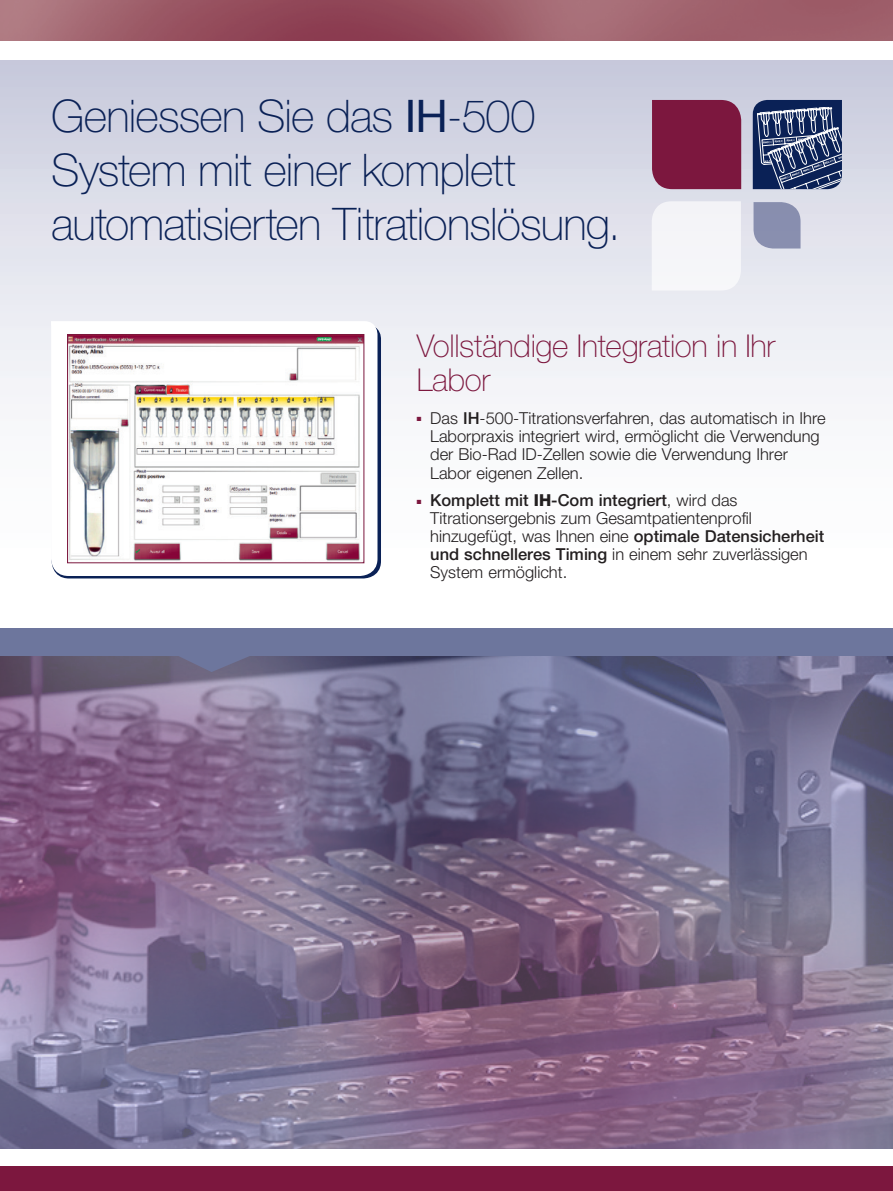
<style>
.page{position:relative;width:893px;height:1191px;background:#fff}
.page>*{position:absolute;margin:0;border:0;box-sizing:border-box;transform-origin:0 0}
.t1{font:100 45px/54px "Helvetica Neue LT Std";letter-spacing:-.02em;color:#0a2156}
.t2{font:100 31.5px/34.5px "Helvetica Neue LT Std";letter-spacing:-.01em;color:#7c173e}
.t3{font:300 16.5px/18px "Helvetica Neue LT Std";color:#231f20}
.s1{font-weight:400}
.s2{color:#7c173e}
.s3{font-weight:500}
.s4{font-weight:800}
</style>
<div class="page">
<div style="left:0;top:60px;width:893px;height:550px;background:linear-gradient(to bottom,#cdd0e0,#fff)"></div>
<img style="left:0;top:656px;width:893px;height:492px">
<img style="left:0;top:0;width:893px;height:41px">
<div style="left:0;top:1166px;width:893px;height:25px;background:#7c173e"></div>
<div style="left:0;top:628px;width:893px;height:28px;background:#6d769d"></div>
<svg style="left:165px;top:656px;width:98px;height:16px;background:#6b6b89"></svg>
<div style="left:652px;top:100px;width:89px;height:89px;background:#7c173e"></div>
<svg style="left:753px;top:202px;width:47px;height:46px;background:#8f94b3"></svg>
<div style="left:652px;top:201px;width:89px;height:89px;background:#f5f5f8"></div>
<svg style="left:753px;top:100px;width:89px;height:89px;background:#43547d"></svg>
<svg style="left:51px;top:321px;width:326px;height:255px"></svg>
<img style="left:69px;top:336px;width:293px;height:225px">
<div style="left:67px;top:334px;width:297px;height:229px;border:1px solid #7c173e"></div>
<h1 class="t1" style="left:51px;top:89px;width:571px">Geniessen Sie das <span class="s1">IH</span>-500<br>System mit einer komplett automatisierten Titrationslösung.</h1>
<h2 class="t2" style="left:417px;top:328px;width:360px">Vollständige Integration in Ihr<br>Labor</h2>
<p class="t3" style="left:430px;top:408px;width:397px;text-indent:-14px"><span class="s2">■</span> Das <span class="s3">IH</span>-500-Titrationsverfahren, das automatisch in Ihre<br>Laborpraxis integriert wird, ermöglicht die Verwendung der Bio-Rad ID-Zellen sowie die Verwendung Ihrer</p>
<p class="t3" style="left:430px;top:464px;width:155px">Labor eigenen Zellen.</p>
<p class="t3" style="left:430px;top:491px;width:396px;text-indent:-14px"><span class="s2">■</span> <span class="s3">Komplett mit</span> <span class="s4">IH</span><span class="s3">-Com integriert</span>, wird das Titrationsergebnis zum Gesamtpatientenprofil hinzugefügt, was Ihnen eine <span class="s3">optimale Datensicherheit und schnelleres Timing</span> in einem sehr zuverlässigen System ermöglicht.</p>
</div>
